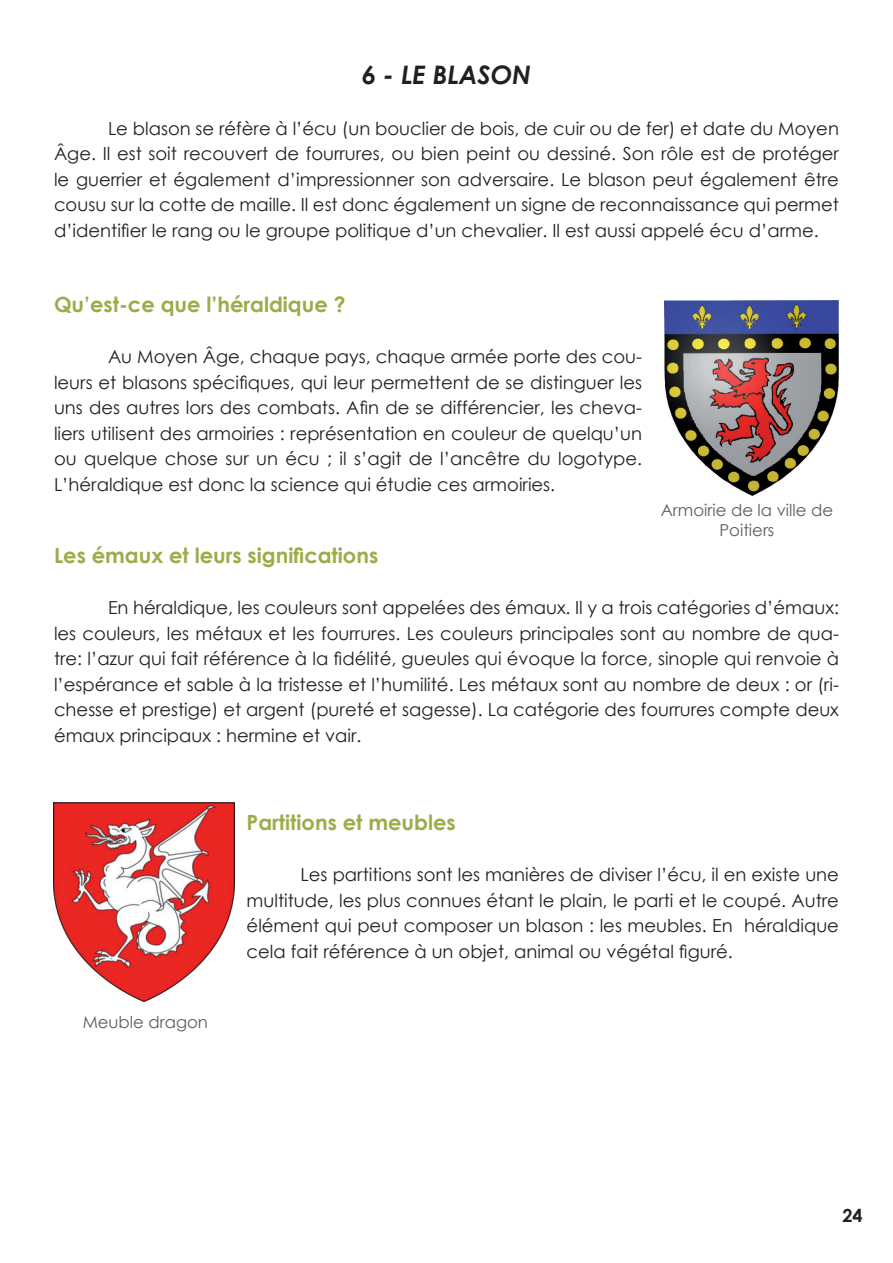
<style>
.page{position:relative;width:893px;height:1263px;background:#fff}
.page>*{position:absolute;margin:0;border:0;box-sizing:border-box;transform-origin:0 0}
.t1{font:italic 700 25.5px "Century Gothic";color:#231f20}
.t2{font:700 21px "Century Gothic";color:#9cac49}
.t3{font:18px/25.5px "Century Gothic";color:#231f20;text-align:justify}
.t4{font:700 18px "Century Gothic";color:#231f20}
.t5{font:16.5px/19.8px "Century Gothic";color:#5d5d60;text-align:center}
</style>
<div class="page">
<img style="left:664px;top:301px;width:175px;height:194px">
<img style="left:53px;top:803px;width:181px;height:199px">
<h1 class="t1" style="left:362px;top:55px;width:171px">6 - LE BLASON</h1>
<p class="t3" style="left:54px;top:115px;width:786px;text-indent:54px">Le blason se réfère à l’écu (un bouclier de bois, de cuir ou de fer) et date du Moyen Âge. Il est soit recouvert de fourrures, ou bien peint ou dessiné. Son rôle est de protéger le guerrier et également d’impressionner son adversaire. Le blason peut également être cousu sur la cotte de maille. Il est donc également un signe de reconnaissance qui permet d’identifier le rang ou le groupe politique d’un chevalier. Il est aussi appelé écu d’arme.</p>
<p class="t2" style="left:54px;top:289px;width:293px">Qu’est-ce que l’héraldique ?</p>
<p class="t3" style="left:54px;top:344px;width:590px;text-indent:54px">Au Moyen Âge, chaque pays, chaque armée porte des cou&shy;leurs et blasons spécifiques, qui leur permettent de se distinguer les uns des autres lors des combats. Afin de se différencier, les cheva&shy;liers utilisent des armoiries : représentation en couleur de quelqu’un ou quelque chose sur un écu ; il s’agit de l’ancêtre du logotype.<br>L’héraldique est donc la science qui étudie ces armoiries.</p>
<p class="t5" style="left:661px;top:500px;width:174px">Armoirie de la ville de<br>Poitiers</p>
<p class="t2" style="left:54px;top:540px;width:326px">Les émaux et leurs significations</p>
<p class="t3" style="left:54px;top:595px;width:786px;text-indent:54px">En héraldique, les couleurs sont appelées des émaux. Il y a trois catégories d’émaux: les couleurs, les métaux et les fourrures. Les couleurs principales sont au nombre de qua&shy;tre: l’azur qui fait référence à la fidélité, gueules qui évoque la force, sinople qui renvoie à l’espérance et sable à la tristesse et l’humilité. Les métaux sont au nombre de deux : or (ri&shy;chesse et prestige) et argent (pureté et sagesse). La catégorie des fourrures compte deux émaux principaux : hermine et vair.</p>
<p class="t5" style="left:83px;top:1012px;width:127px">Meuble dragon</p>
<p class="t2" style="left:247px;top:807px;width:211px">Partitions et meubles</p>
<p class="t3" style="left:247px;top:862px;width:594px;text-indent:54px">Les partitions sont les manières de diviser l’écu, il en existe une multitude, les plus connues étant le plain, le parti et le coupé. Autre élément qui peut composer un blason : les meubles. En héraldique cela fait référence à un objet, animal ou végétal figuré.</p>
<p class="t4" style="left:842px;top:1202px;width:22px">24</p>
</div>
